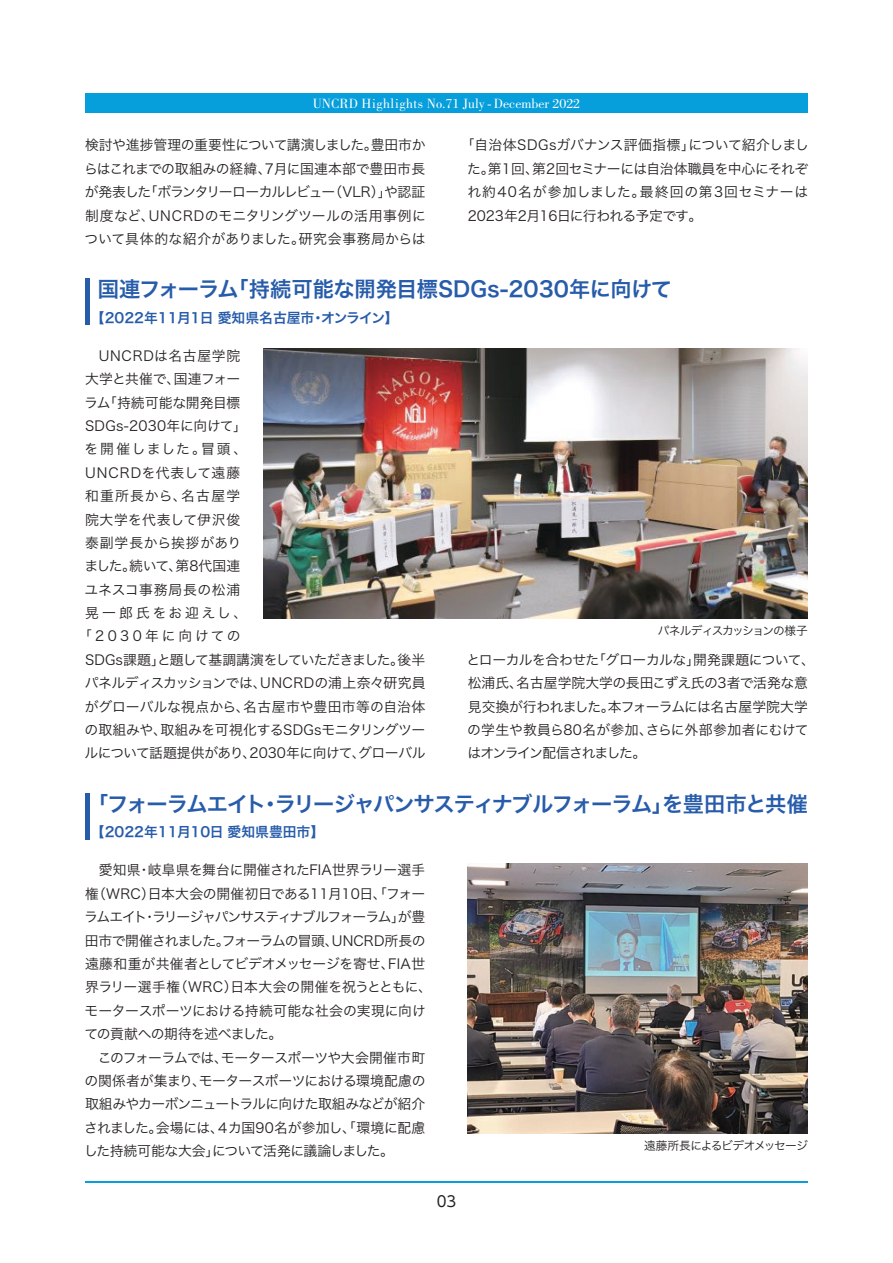
<style>
.page{position:relative;width:893px;height:1263px;background:#fff}
.page>*{position:absolute;margin:0;border:0;box-sizing:border-box;transform-origin:0 0}
.t1{font:21.3px "Hira Kaku Pro N W6";letter-spacing:-.045em;color:#275caa}
.t2{font:21.3px "Hira Kaku Pro N W6";letter-spacing:-.01em;color:#275caa}
.t3{font:14.85px "UD Shin Go Pro";color:#231f20}
.t4{font:13.8px/23.4px "Hira Kaku Pro N W3";letter-spacing:-.005em;color:#231f20;text-align:justify}
.t5{font:13.8px/23.4px "Hira Kaku Pro N W3";letter-spacing:-.03em;color:#231f20}
.t6{font:13.8px "Hira Kaku Pro N W6";color:#275caa}
.t7{font:13.8px "Bodoni";color:#fff}
.t8{font:13.8px "Hira Kaku Pro N W3";letter-spacing:-.06em;color:#231f20}
.t9{font:13.8px "Hira Kaku Pro N W3";letter-spacing:-.025em;color:#231f20}
.t10{font:13.8px "Hira Kaku Pro N W3";letter-spacing:.02em;color:#231f20}
.t11{font:13.8px "Hira Kaku Pro N W3";letter-spacing:-.05em;color:#231f20}
.t12{font:13.8px "Hira Kaku Pro N W3";letter-spacing:.07em;color:#231f20}
.t13{font:13.8px "Hira Kaku Pro N W3";letter-spacing:.05em;color:#231f20}
.t14{font:13.8px "Hira Kaku Pro N W3";letter-spacing:.115em;color:#231f20}
.t15{font:13.8px "Hira Kaku Pro N W3";letter-spacing:.09em;color:#231f20}
.t16{font:13.8px "Hira Kaku Pro N W3";letter-spacing:.04em;color:#231f20}
.t17{font:13.8px "Hira Kaku Pro N W3";letter-spacing:.045em;color:#231f20}
.t18{font:13.8px "Hira Kaku Pro N W3";letter-spacing:.035em;color:#231f20}
.t19{font:13.8px "Hira Kaku Pro N W3";letter-spacing:.215em;color:#231f20}
.t20{font:13.8px "Hira Kaku Pro N W3";letter-spacing:.2em;color:#231f20}
.t21{font:11.7px "Hira Kaku Pro N W3";letter-spacing:-.05em;color:#231f20}
.t22{font:11.7px "Hira Kaku Pro N W3";letter-spacing:-.07em;color:#231f20}
</style>
<div class="page">
<img style="left:264px;top:349px;width:544px;height:270px">
<img style="left:468px;top:863px;width:340px;height:270px">
<hr style="left:85px;top:279px;width:4px;height:46px;background:#275caa">
<hr style="left:85px;top:793px;width:4px;height:47px;background:#275caa">
<hr style="left:85px;top:1181px;width:723px;height:1px;background:#069edb">
<div style="left:85px;top:94px;width:723px;height:19px;background:#069edb"></div>
<p class="t7" style="left:313px;top:96px;width:269px">UNCRD Highlights No.71 July -December 2022</p>
<p class="t4" style="left:84px;top:132px;width:343px">検討や進捗管理の重要性について講演しました。豊田市からはこれまでの取組みの経緯、7月に国連本部で豊田市長が発表した「ボランタリーローカルレビュー（VLR）」や認証制度など、UNCRDのモニタリングツールの活用事例について具体的な紹介がありました。研究会事務局からは</p>
<p class="t4" style="left:467px;top:132px;width:343px;text-indent:-6px">「自治体SDGsガバナンス評価指標」について紹介しました。第1回、第2回セミナーには自治体職員を中心にそれぞれ約40名が参加しました。最終回の第3回セミナーは2023年2月16日に行われる予定です。</p>
<h1 class="t2" style="left:98px;top:270px;width:576px">国連フォーラム「持続可能な開発目標SDGs-2030年に向けて</h1>
<p class="t6" style="left:91px;top:305px;width:309px">【2022年11月1日 愛知県名古屋市・オンライン】</p>
<p class="t13" style="left:99px;top:343px;width:143px">UNCRDは名古屋学院</p>
<p class="t11" style="left:85px;top:367px;width:157px">大学と共催で、国連フォー</p>
<p class="t4" style="left:84px;top:390px;width:158px">ラム「持続可能な開発目標</p>
<p class="t10" style="left:85px;top:413px;width:164px">SDGs-2030年に向けて」</p>
<p class="t14" style="left:84px;top:437px;width:164px">を開催しました。冒頭、</p>
<p class="t12" style="left:85px;top:460px;width:157px">UNCRDを代表して遠藤</p>
<p class="t15" style="left:85px;top:484px;width:157px">和重所長から、名古屋学</p>
<p class="t16" style="left:85px;top:507px;width:157px">院大学を代表して伊沢俊</p>
<p class="t17" style="left:85px;top:530px;width:158px">泰副学長から挨拶があり</p>
<p class="t4" style="left:84px;top:553px;width:157px">ました。続いて、第8代国連</p>
<p class="t18" style="left:85px;top:577px;width:157px">ユネスコ事務局長の松浦</p>
<p class="t20" style="left:85px;top:601px;width:164px">晃一郎氏をお迎えし、</p>
<p class="t19" style="left:78px;top:624px;width:164px">「2030年に向けての</p>
<p class="t8" style="left:85px;top:647px;width:342px">SDGs課題」と題して基調講演をしていただきました。後半</p>
<p class="t9" style="left:85px;top:671px;width:342px">パネルディスカッションでは、UNCRDの浦上奈々研究員</p>
<p class="t4" style="left:85px;top:694px;width:342px">がグローバルな視点から、名古屋市や豊田市等の自治体</p>
<p class="t4" style="left:85px;top:717px;width:342px">の取組みや、取組みを可視化するSDGsモニタリングツー</p>
<p class="t5" style="left:85px;top:740px;width:342px">ルについて話題提供があり、2030年に向けて、グローバル</p>
<p class="t22" style="left:658px;top:621px;width:152px">パネルディスカッションの様子</p>
<p class="t5" style="left:466px;top:647px;width:350px">とローカルを合わせた「グローカルな」開発課題について、松浦氏、名古屋学院大学の長田こずえ氏の3者で活発な意見交換が行われました。本フォーラムには名古屋学院大学の学生や教員ら80名が参加、さらに外部参加者にむけてはオンライン配信されました。</p>
<h1 class="t1" style="left:87px;top:784px;width:722px">「フォーラムエイト・ラリージャパンサスティナブルフォーラム」を豊田市と共催</h1>
<p class="t6" style="left:91px;top:820px;width:235px">【2022年11月10日 愛知県豊田市】</p>
<p class="t5" style="left:84px;top:857px;width:349px;text-indent:15px">愛知県・岐阜県を舞台に開催されたFIA世界ラリー選手権（WRC）日本大会の開催初日である11月10日、「フォーラムエイト・ラリージャパンサスティナブルフォーラム」が豊田市で開催されました。フォーラムの冒頭、UNCRD所長の遠藤和重が共催者としてビデオメッセージを寄せ、FIA世界ラリー選手権（WRC）日本大会の開催を祝うとともに、モータースポーツにおける持続可能な社会の実現に向けての貢献への期待を述べました。</p>
<p class="t4" style="left:84px;top:1045px;width:343px;text-indent:14px">このフォーラムでは、モータースポーツや大会開催市町の関係者が集まり、モータースポーツにおける環境配慮の取組みやカーボンニュートラルに向けた取組みなどが紹介されました。会場には、４カ国90名が参加し、「環境に配慮した持続可能な大会」について活発に議論しました。</p>
<p class="t21" style="left:644px;top:1135px;width:165px">遠藤所長によるビデオメッセージ</p>
<p class="t3" style="left:437px;top:1189px;width:21px">03</p>
</div>
